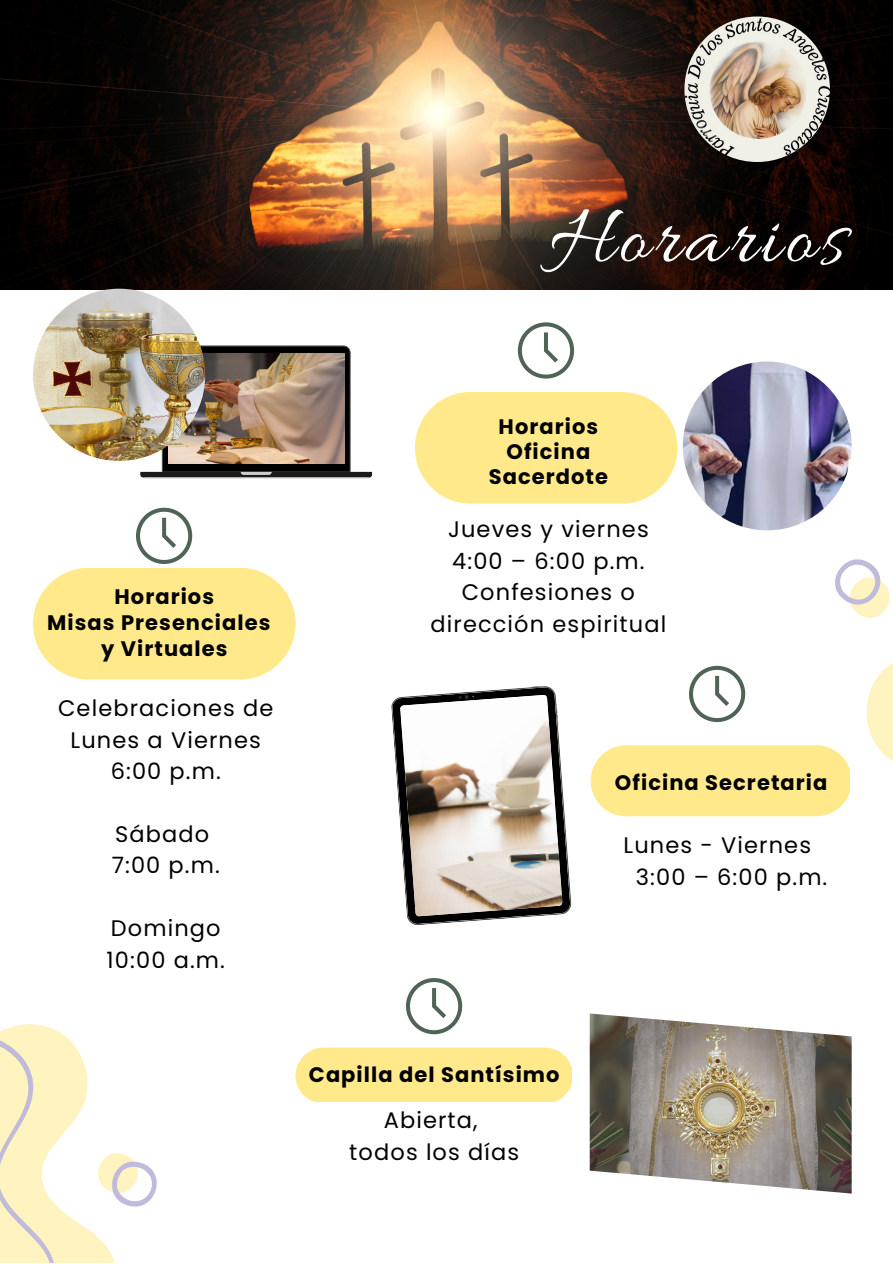
<style>
.page{position:relative;width:893px;height:1264px;background:#fff}
.page>*{position:absolute;margin:0;border:0;box-sizing:border-box;transform-origin:0 0}
.t1{font:86.85px "Allura";letter-spacing:.05em;color:#fff}
.t2{font:22.5px/31.5px "Poppins";letter-spacing:.05em;color:#000;text-align:center}
.t3{font:700 21px/24.8px "Poppins";letter-spacing:.05em;color:#000;text-align:center}
</style>
<div class="page">
<img style="left:0;top:0;width:892px;height:289px">
<svg style="left:101px;top:303px;width:271px;height:175px"></svg>
<img style="left:168px;top:353px;width:176px;height:110px">
<div style="left:33px;top:567px;width:262px;height:112px;background:#ffe98a;border-radius:56px"></div>
<svg style="left:136px;top:508px;width:56px;height:56px"></svg>
<img style="left:33px;top:289px;width:172px;height:172px;border-radius:50%">
<div style="left:295px;top:1047px;width:276px;height:54px;background:#ffe98a"></div>
<svg style="left:406px;top:978px;width:56px;height:56px"></svg>
<img style="left:589px;top:1013px;width:262px;height:180px">
<svg style="left:518px;top:322px;width:56px;height:56px"></svg>
<img style="left:682px;top:361px;width:169px;height:169px;border-radius:50%">
<div style="left:415px;top:392px;width:262px;height:111px;background:#ffe98a;border-radius:56px"></div>
<svg style="left:391px;top:686px;width:180px;height:239px"></svg>
<img style="left:684px;top:17px;width:145px;height:145px;border-radius:50%">
<svg style="left:0;top:1024px;width:157px;height:238px"></svg>
<svg style="left:757px;top:372px;width:79px;height:24px"></svg>
<svg style="left:590px;top:396px;width:302px;height:421px"></svg>
<h1 class="t1" style="left:548px;top:190px;width:298px">Horarios</h1>
<p class="t3" style="left:47px;top:584px;width:225px;line-height:25.8px">Horarios<br>Misas Presenciales y Virtuales</p>
<p class="t2" style="left:58px;top:692px;width:217px">Celebraciones de<br>Lunes a Viernes<br>6:00 p.m.</p>
<p class="t2" style="left:112px;top:818px;width:110px;text-align:left">Sábado<br>7:00 p.m.</p>
<p class="t2" style="left:107px;top:912px;width:120px;text-align:left">Domingo<br>10:00 a.m.</p>
<p class="t3" style="left:489px;top:414px;width:121px">Horarios<br>Oficina<br>Sacerdote</p>
<p class="t2" style="left:430px;top:513px;width:237px">Jueves y viernes<br>4:00 – 6:00 p.m.<br>Confesiones o dirección espiritual</p>
<p class="t3" style="left:615px;top:770px;width:214px">Oficina Secretaria</p>
<p class="t2" style="left:635px;top:829px;width:193px;text-align:left;text-indent:-12px">Lunes - Viernes<br>3:00 – 6:00 p.m.</p>
<p class="t3" style="left:309px;top:1062px;width:252px">Capilla del Santísimo</p>
<p class="t2" style="left:349px;top:1104px;width:171px">Abierta,<br>todos los días</p>
</div>
